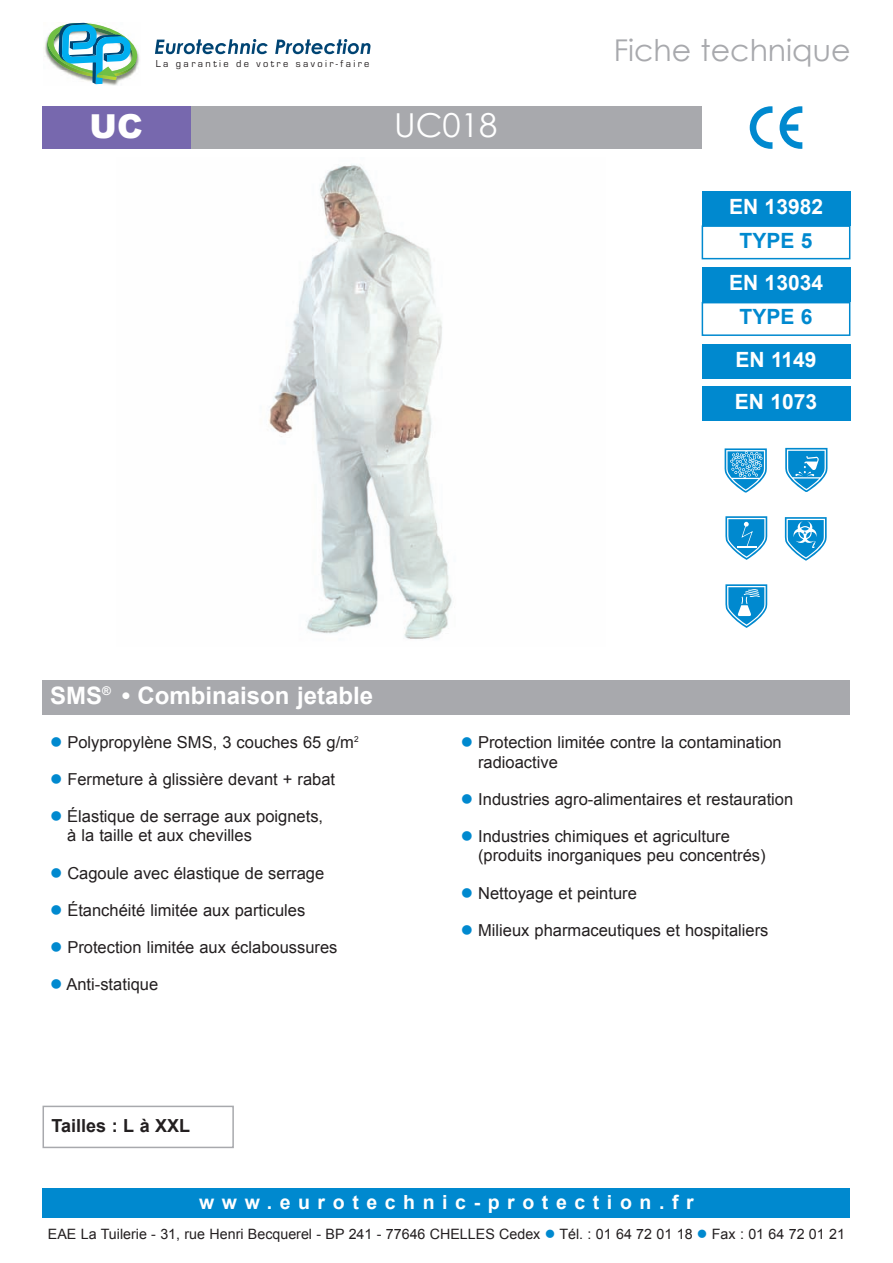
<style>
.page{position:relative;width:893px;height:1263px;background:#fff}
.page>*{position:absolute;margin:0;border:0;box-sizing:border-box;transform-origin:0 0}
.t1{font:33px "Century Gothic";color:#fff}
.t2{font:900 33px "Arial";color:#fff}
.t3{font:30px "Century Gothic";color:#a8a9ad}
.t4{font:700 24px "Arial";color:#fff}
.t5{font:700 21px/42.5px "Arial";color:#fff}
.t6{font:700 21px "Arial";color:#0089cf}
.t7{font:700 19.5px "Arial";letter-spacing:.39em;color:#fff}
.t8{font:700 18px "Arial";color:#231f20}
.t9{font:16.5px/19.2px "Arial";color:#231f20}
.t10{font:14.25px "Arial";color:#231f20}
.t11{font:10.5px "Eurostile";letter-spacing:.23em;color:#231f20}
.s1{color:#0089cf}
</style>
<div class="page">
<div style="left:43px;top:106px;width:148px;height:43px;background:#7768ae"></div>
<div style="left:191px;top:106px;width:511px;height:43px;background:#a8a9ad"></div>
<div style="left:43px;top:680px;width:807px;height:34px;background:#a8a9ad"></div>
<img style="left:268px;top:164px;width:184px;height:475px">
<div style="left:43px;top:1106px;width:191px;height:42px;border:2px solid #a8a9ad"></div>
<img style="left:44px;top:38px;width:96px;height:47px">
<img style="left:47px;top:23px;width:92px;height:61px">
<svg style="left:155px;top:39px;width:113px;height:15px"></svg>
<svg style="left:275px;top:39px;width:95px;height:15px"></svg>
<svg style="left:750px;top:106px;width:22px;height:43px"></svg>
<svg style="left:780px;top:106px;width:22px;height:43px"></svg>
<div style="left:43px;top:1188px;width:807px;height:30px;background:#0089cf"></div>
<div style="left:702px;top:191px;width:148px;height:34px;background:#0089cf"></div>
<div style="left:702px;top:225px;width:148px;height:34px;border:2px solid #0089cf"></div>
<div style="left:702px;top:268px;width:148px;height:34px;background:#0089cf"></div>
<div style="left:702px;top:302px;width:148px;height:34px;border:2px solid #0089cf"></div>
<div style="left:702px;top:344px;width:148px;height:34px;background:#0089cf"></div>
<div style="left:702px;top:387px;width:148px;height:34px;background:#0089cf"></div>
<svg style="left:725px;top:448px;width:42px;height:44px"></svg>
<svg style="left:725px;top:516px;width:42px;height:44px"></svg>
<svg style="left:725px;top:584px;width:42px;height:44px"></svg>
<svg style="left:785px;top:448px;width:42px;height:44px"></svg>
<svg style="left:785px;top:517px;width:42px;height:44px"></svg>
<p class="t11" style="left:156px;top:58px;width:215px">La garantie de votre savoir-faire</p>
<h1 class="t2" style="left:90px;top:102px;width:55px">UC</h1>
<h1 class="t1" style="left:394px;top:103px;width:105px">UC018</h1>
<h2 class="t3" style="left:614px;top:31px;width:238px">Fiche technique</h2>
<p class="t5" style="left:729px;top:185px;width:95px">EN 13982</p>
<p class="t6" style="left:740px;top:229px;width:74px">TYPE 5</p>
<p class="t5" style="left:729px;top:262px;width:95px">EN 13034</p>
<p class="t6" style="left:740px;top:305px;width:74px">TYPE 6</p>
<p class="t5" style="left:735px;top:338px;width:84px">EN 1149<br>EN 1073</p>
<h3 class="t4" style="left:50px;top:682px;width:324px">SMS<sup>®</sup> • Combinaison jetable</h3>
<p class="t9" style="left:50px;top:733px;width:310px"><span class="s1">●</span> Polypropylène SMS, 3 couches 65 g/m<sup>2</sup></p>
<p class="t9" style="left:50px;top:770px;width:287px"><span class="s1">●</span> Fermeture à glissière devant + rabat</p>
<p class="t9" style="left:67px;top:807px;width:257px;text-indent:-17px"><span class="s1">●</span> Élastique de serrage aux poignets, à la taille et aux chevilles</p>
<p class="t9" style="left:50px;top:863px;width:276px"><span class="s1">●</span> Cagoule avec élastique de serrage</p>
<p class="t9" style="left:50px;top:900px;width:257px"><span class="s1">●</span> Étanchéité limitée aux particules</p>
<p class="t9" style="left:50px;top:937px;width:289px"><span class="s1">●</span> Protection limitée aux éclaboussures</p>
<p class="t9" style="left:50px;top:974px;width:110px"><span class="s1">●</span> Anti-statique</p>
<p class="t8" style="left:52px;top:1115px;width:140px">Tailles : L à XXL</p>
<p class="t9" style="left:478px;top:733px;width:305px;text-indent:-17px"><span class="s1">●</span> Protection limitée contre la contamination radioactive</p>
<p class="t9" style="left:461px;top:790px;width:334px"><span class="s1">●</span> Industries agro-alimentaires et restauration</p>
<p class="t9" style="left:478px;top:827px;width:289px;text-indent:-17px"><span class="s1">●</span> Industries chimiques et agriculture (produits inorganiques peu concentrés)</p>
<p class="t9" style="left:461px;top:883px;width:178px"><span class="s1">●</span> Nettoyage et peinture</p>
<p class="t9" style="left:461px;top:920px;width:309px"><span class="s1">●</span> Milieux pharmaceutiques et hospitaliers</p>
<p class="t7" style="left:199px;top:1192px;width:496px">www.eurotechnic-protection.fr</p>
<p class="t10" style="left:48px;top:1226px;width:799px">EAE La Tuilerie - 31, rue Henri Becquerel - BP 241 - 77646 CHELLES Cedex <span class="s1">●</span> Tél. : 01 64 72 01 18 <span class="s1">●</span> Fax : 01 64 72 01 21</p>
</div>
